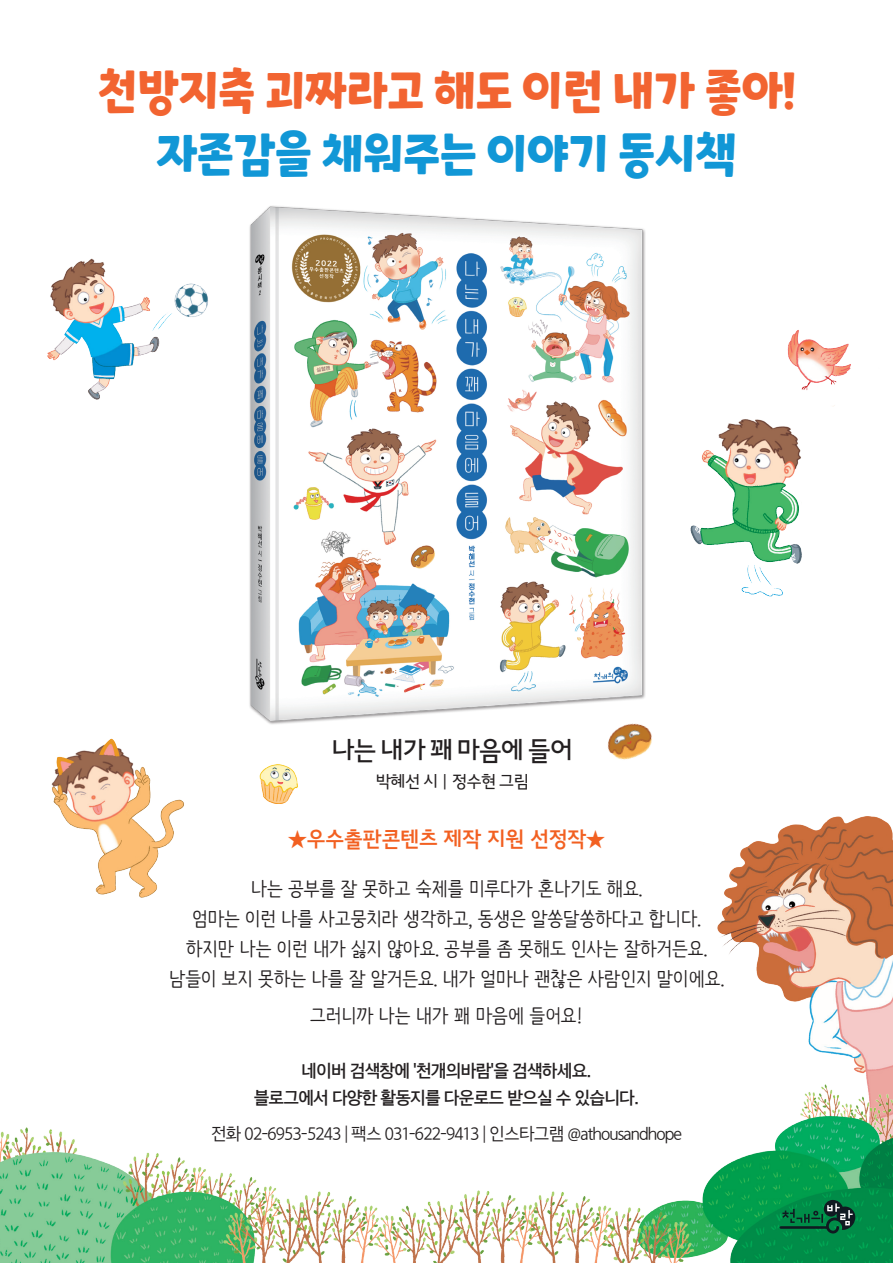
<style>
.page{position:relative;width:893px;height:1263px;background:#fff}
.page>*{position:absolute;margin:0;border:0;box-sizing:border-box;transform-origin:0 0}
.t1{font:48px "ONE Mobile POPOTF Regular";color:#f26431;scale:.95 1}
.t2{font:48px "ONE Mobile POPOTF Regular";color:#1197d6;scale:.95 1}
.t3{font:25.5px "SD Gothic Neoc d Md";letter-spacing:-.02em;color:#231f20;scale:.96 1}
.t4{font:21px "SD Gothic Neoc e Sm";color:#f26021}
.t5{font:19.5px/30px "Nanum Barunpen";color:#231f20;text-align:center;scale:1.05 1}
.t6{font:17.25px "TTM Gothic R";letter-spacing:-.05em;color:#231f20}
.t7{font:17.25px/27px "TTM Gothic SB";letter-spacing:-.05em;color:#231f20;text-align:center}
.t8{font:16.5px "SD Gothic Neoc c Rg";letter-spacing:-.02em;color:#231f20}
</style>
<div class="page">
<img style="left:717px;top:816px;width:176px;height:221px">
<img style="left:0;top:1037px;width:893px;height:226px">
<img style="left:249px;top:206px;width:397px;height:519px">
<svg style="left:780px;top:1200px;width:75px;height:33px;background:#0f6d43"></svg>
<img style="left:690px;top:419px;width:112px;height:178px">
<img style="left:47px;top:258px;width:161px;height:142px">
<img style="left:51px;top:738px;width:133px;height:160px">
<img style="left:259px;top:764px;width:39px;height:40px">
<img style="left:594px;top:713px;width:58px;height:47px">
<img style="left:787px;top:330px;width:64px;height:77px">
<h1 class="t1" style="left:97px;top:65px;width:737px">천방지축 괴짜라고 해도 이런 내가 좋아!</h1>
<h1 class="t2" style="left:156px;top:128px;width:613px">자존감을 채워주는 이야기 동시책</h1>
<h2 class="t3" style="left:332px;top:737px;width:252px">나는 내가 꽤 마음에 들어</h2>
<p class="t8" style="left:376px;top:772px;width:154px">박혜선 시｜정수현 그림</p>
<p class="t4" style="left:288px;top:827px;width:318px">★우수출판콘텐츠 제작 지원 선정작★</p>
<p class="t5" style="left:169px;top:873px;width:530px">나는 공부를 잘 못하고 숙제를 미루다가 혼나기도 해요.<br>엄마는 이런 나를 사고뭉치라 생각하고, 동생은 알쏭달쏭하다고 합니다. 하지만 나는 이런 내가 싫지 않아요. 공부를 좀 못해도 인사는 잘하거든요. 남들이 보지 못하는 나를 잘 알거든요. 내가 얼마나 괜찮은 사람인지 말이에요.</p>
<p class="t5" style="left:310px;top:1001px;width:261px">그러니까 나는 내가 꽤 마음에 들어요!</p>
<p class="t7" style="left:254px;top:1058px;width:387px">네이버 검색창에 '천개의바람'을 검색하세요.<br>블로그에서 다양한 활동지를 다운로드 받으실 수 있습니다.</p>
<p class="t6" style="left:211px;top:1125px;width:472px">전화 02-6953-5243 | 팩스 031-622-9413 | 인스타그램 @athousandhope</p>
</div>
